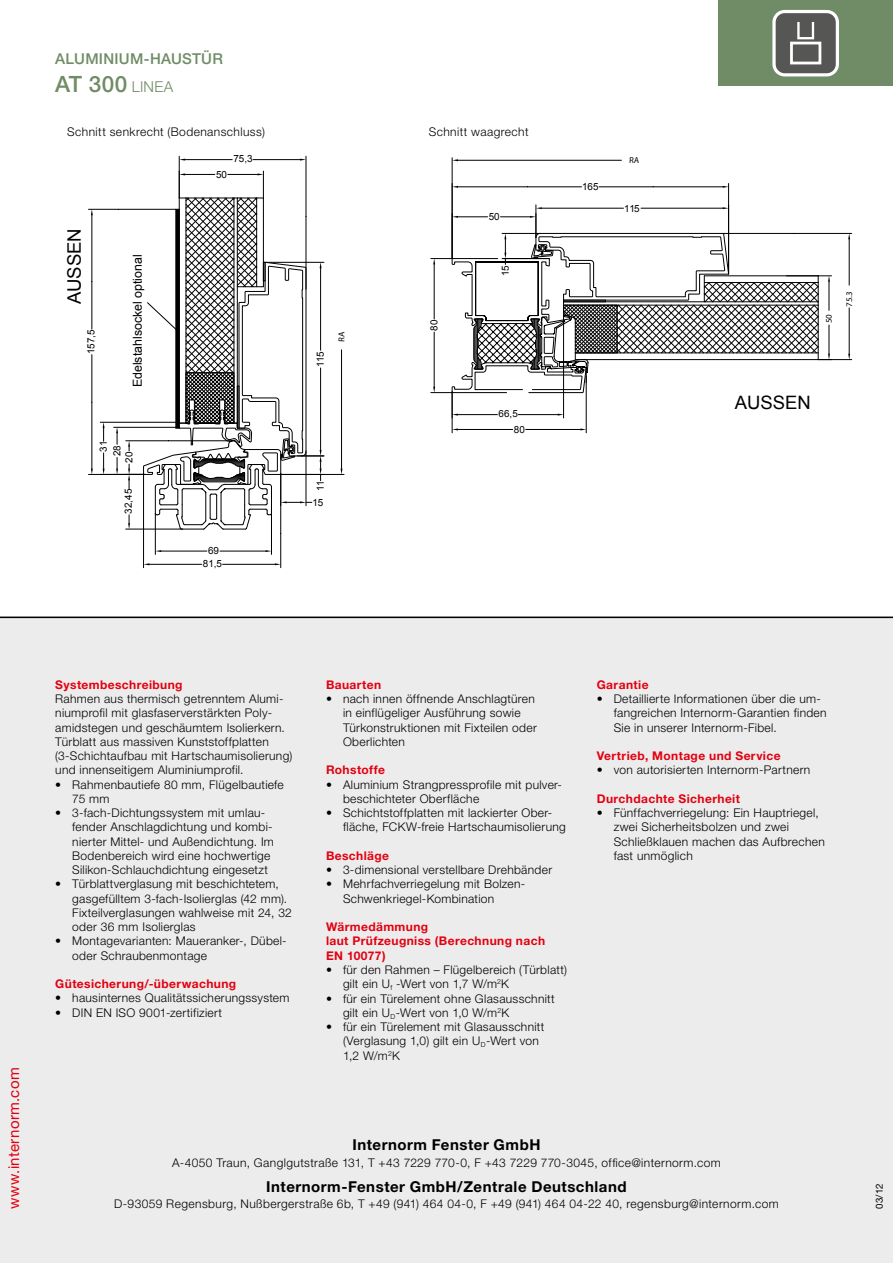
<style>
.page{position:relative;width:893px;height:1263px;background:#fff}
.page>*{position:absolute;margin:0;border:0;box-sizing:border-box;transform-origin:0 0}
.t1{font:500 22.5px "Helvetica Neue LT Pro";color:#708c66}
.t2{font:18.6px "Arial";color:#000}
.t3{font:18.45px "Arial";color:#000}
.t4{font:700 15px "Helvetica Neue LT Pro";letter-spacing:.035em;color:#000}
.t5{font:15px "Helvetica Neue LT Pro";letter-spacing:.03em;color:#e3000f}
.t6{font:500 15px "Helvetica Neue LT Pro";letter-spacing:.02em;color:#708c66}
.t7{font:12.45px "Arial";color:#000}
.t8{font:300 12px/14.2px "Helvetica Neue LT Pro";letter-spacing:.025em;color:#000}
.t9{font:700 12px/14.2px "Helvetica Neue LT Pro";letter-spacing:.035em;color:#e3000f}
.t10{font:9.9px/15.5px "Arial";color:#000}
.t11{font:9.75px "Helvetica Neue LT Pro";color:#000}
.t12{font:8.7px "Myriad Pro";color:#000}
.t13{font:8.55px "Myriad Pro";color:#000}
.s1{font-weight:300;font-size:15px}
</style>
<div class="page">
<div style="left:719px;top:0;width:174px;height:85px;background:#708c66"></div>
<div style="left:774px;top:12px;width:63px;height:63px;background:#565655;border-radius:11px"></div>
<div style="left:772px;top:10px;width:67px;height:66px;border:3px solid #fff;border-radius:11px"></div>
<div style="left:790px;top:42px;width:31px;height:22px;border:3px solid #fff"></div>
<div style="left:797px;top:21px;width:17px;height:18px;border:2px solid #fff"></div>
<div style="left:0;top:617px;width:893px;height:646px;background:#ececed"></div>
<hr style="left:0;top:617px;width:893px;height:1px;background:#000">
<hr style="left:452px;top:392px;width:1px;height:41px;background:#000">
<hr style="left:586px;top:367px;width:1px;height:66px;background:#000">
<hr style="left:458px;top:429px;width:55px;height:1px;background:#000">
<hr style="left:526px;top:429px;width:54px;height:1px;background:#000">
<hr style="left:452px;top:158px;width:1px;height:101px;background:#000">
<hr style="left:458px;top:160px;width:163px;height:1px;background:#000">
<svg style="left:431px;top:183px;width:421px;height:235px"></svg>
<hr style="left:280px;top:474px;width:64px;height:1px;background:#000">
<hr style="left:341px;top:350px;width:1px;height:119px;background:#000">
<svg style="left:88px;top:156px;width:236px;height:412px"></svg>
<p class="t6" style="left:55px;top:50px;width:30px">ALUMINIUM</p>
<p class="t6" style="left:144px;top:50px;width:18px">-HAU</p>
<p class="t6" style="left:182px;top:50px;width:42px">STÜR</p>
<h1 class="t1" style="left:55px;top:71px;width:99px">AT 300 <span class="s1">linea</span></h1>
<p class="t8" style="left:67px;top:124px;width:199px">Schnitt senkrecht (Bodenanschluss)</p>
<p class="t8" style="left:429px;top:124px;width:101px">Schnitt waagrecht</p>
<p class="t10" style="left:233px;top:151px;width:21px">75,3</p>
<h2 class="t2" style="left:62px;top:304px;width:78px;rotate:-90deg">AUSSEN</h2>
<p class="t10" style="left:83px;top:354px;width:26px;rotate:-90deg">157,5</p>
<p class="t7" style="left:129px;top:387px;width:134px;rotate:-90deg">Edelstahlsockel optional</p>
<p class="t10" style="left:96px;top:452px;width:13px;rotate:-90deg">31</p>
<p class="t10" style="left:109px;top:456px;width:13px;rotate:-90deg">28</p>
<p class="t10" style="left:121px;top:463px;width:13px;rotate:-90deg">20</p>
<p class="t10" style="left:121px;top:514px;width:26px;rotate:-90deg">32,45</p>
<p class="t10" style="left:216px;top:167px;width:13px">50</p>
<p class="t10" style="left:203px;top:545px;width:21px;line-height:12.6px;text-align:center">69<br>81,5</p>
<p class="t10" style="left:313px;top:367px;width:17px;rotate:-90deg">115</p>
<p class="t12" style="left:336px;top:342px;width:12px;rotate:-90deg">RA</p>
<p class="t10" style="left:313px;top:491px;width:13px;rotate:-90deg">11</p>
<p class="t10" style="left:312px;top:495px;width:13px">15</p>
<p class="t10" style="left:426px;top:331px;width:12px;rotate:-90deg">80</p>
<p class="t10" style="left:489px;top:209px;width:12px">50</p>
<p class="t10" style="left:498px;top:276px;width:12px;rotate:-90deg">15</p>
<p class="t10" style="left:514px;top:406px;width:12px;text-indent:-15px">66,5<br>80</p>
<p class="t10" style="left:582px;top:179px;width:18px">165</p>
<p class="t13" style="left:629px;top:155px;width:12px">RA</p>
<p class="t10" style="left:624px;top:200px;width:17px">115</p>
<p class="t13" style="left:824px;top:323px;width:11px;rotate:-90deg">50</p>
<p class="t13" style="left:844px;top:306px;width:17px;rotate:-90deg">75.3</p>
<h3 class="t3" style="left:735px;top:391px;width:77px">AUSSEN</h3>
<p class="t5" style="left:5px;top:1209px;width:143px;rotate:-90deg">www.internorm.com</p>
<p class="t9" style="left:55px;top:677px;width:129px">Systembeschreibung</p>
<p class="t8" style="left:55px;top:691px;width:238px">Rahmen aus thermisch getrenntem Alumi&shy;niumprofil mit glasfaserverstärkten Poly&shy;amidstegen und geschäumtem Isolierkern.<br>Türblatt aus massiven Kunststoffplatten (3-Schichtaufbau mit Hartschaumisolierung) und innenseitigem Aluminiumprofil.</p>
<p class="t8" style="left:72px;top:777px;width:213px;text-indent:-17px">• Rahmenbautiefe 80 mm, Flügelbautiefe<br>75 mm</p>
<p class="t8" style="left:72px;top:805px;width:203px;text-indent:-17px">• 3-fach-Dichtungssystem mit umlau&shy;fender Anschlagdichtung und kombi&shy;nierter Mittel- und Außendichtung. Im Bodenbereich wird eine hochwertige Silikon-Schlauchdichtung eingesetzt</p>
<p class="t8" style="left:72px;top:877px;width:221px;text-indent:-17px">• Türblattverglasung mit beschichtetem, gasgefülltem 3-fach-Isolierglas (42 mm).<br>Fixteilverglasungen wahlweise mit 24, 32 oder 36 mm Isolierglas</p>
<p class="t8" style="left:72px;top:934px;width:216px;text-indent:-17px">• Montagevarianten: Maueranker-, Dübel&shy;oder Schraubenmontage</p>
<p class="t9" style="left:55px;top:976px;width:182px">Gütesicherung/-überwachung</p>
<p class="t8" style="left:55px;top:991px;width:236px">• hausinternes Qualitätssicherungssystem</p>
<p class="t8" style="left:55px;top:1005px;width:168px">• DIN EN ISO 9001-zertifiziert</p>
<p class="t9" style="left:326px;top:677px;width:57px">Bauarten</p>
<p class="t8" style="left:343px;top:691px;width:195px;text-indent:-17px">• nach innen öffnende Anschlagtüren in einflügeliger Ausführung sowie<br>Türkonstruktionen mit Fixteilen oder<br>Oberlichten</p>
<p class="t9" style="left:326px;top:762px;width:61px">Rohstoffe</p>
<p class="t8" style="left:343px;top:777px;width:221px;text-indent:-17px">• Aluminium Strangpressprofile mit pulver&shy;beschichteter Oberfläche</p>
<p class="t8" style="left:343px;top:805px;width:224px;text-indent:-17px">• Schichtstoffplatten mit lackierter Ober&shy;fläche, FCKW-freie Hartschaumisolierung</p>
<p class="t9" style="left:326px;top:848px;width:65px">Beschläge</p>
<p class="t8" style="left:326px;top:862px;width:228px">• 3-dimensional verstellbare Drehbänder</p>
<p class="t8" style="left:343px;top:877px;width:184px;text-indent:-17px">• Mehrfachverriegelung mit Bolzen-<br>Schwenkriegel-Kombination</p>
<p class="t9" style="left:326px;top:919px;width:221px">Wärmedämmung<br>laut Prüfzeugniss (Berechnung nach<br>EN 10077)</p>
<p class="t8" style="left:343px;top:962px;width:225px;text-indent:-17px">• für den Rahmen – Flügelbereich (Türblatt) gilt ein U<sub>f</sub> -Wert von 1,7 W/m<sup>2</sup>K</p>
<p class="t8" style="left:343px;top:991px;width:213px;text-indent:-17px">• für ein Türelement ohne Glasausschnitt gilt ein U<sub>D</sub>-Wert von 1,0 W/m<sup>2</sup>K</p>
<p class="t8" style="left:343px;top:1019px;width:203px;text-indent:-17px">• für ein Türelement mit Glasausschnitt (Verglasung 1,0) gilt ein U<sub>D</sub>-Wert von<br>1,2 W/m<sup>2</sup>K</p>
<p class="t9" style="left:597px;top:677px;width:53px">Garantie</p>
<p class="t8" style="left:614px;top:691px;width:214px;text-indent:-17px">• Detaillierte Informationen über die um&shy;fangreichen Internorm-Garantien finden<br>Sie in unserer Internorm-Fibel.</p>
<p class="t9" style="left:597px;top:748px;width:185px">Vertrieb, Montage und Service</p>
<p class="t8" style="left:597px;top:763px;width:215px">• von autorisierten Internorm-Partnern</p>
<p class="t9" style="left:597px;top:791px;width:145px">Durchdachte Sicherheit</p>
<p class="t8" style="left:614px;top:805px;width:213px;text-indent:-17px">• Fünffachverriegelung: Ein Hauptriegel, zwei Sicherheitsbolzen und zwei<br>Schließklauen machen das Aufbrechen fast unmöglich</p>
<p class="t4" style="left:352px;top:1135px;width:190px">Internorm Fenster GmbH</p>
<p class="t8" style="left:172px;top:1155px;width:550px">A-4050 Traun, Ganglgutstraße 131, T +43 7229 770-0, F +43 7229 770-3045, office@internorm.com</p>
<p class="t4" style="left:266px;top:1177px;width:362px">Internorm-Fenster GmbH/Zentrale Deutschland</p>
<p class="t8" style="left:114px;top:1197px;width:666px">D-93059 Regensburg, Nußbergerstraße 6b, T +49 (941) 464 04-0, F +49 (941) 464 04-22 40, regensburg@internorm.com</p>
<p class="t11" style="left:873px;top:1209px;width:27px;rotate:-90deg">03/12</p>
</div>
